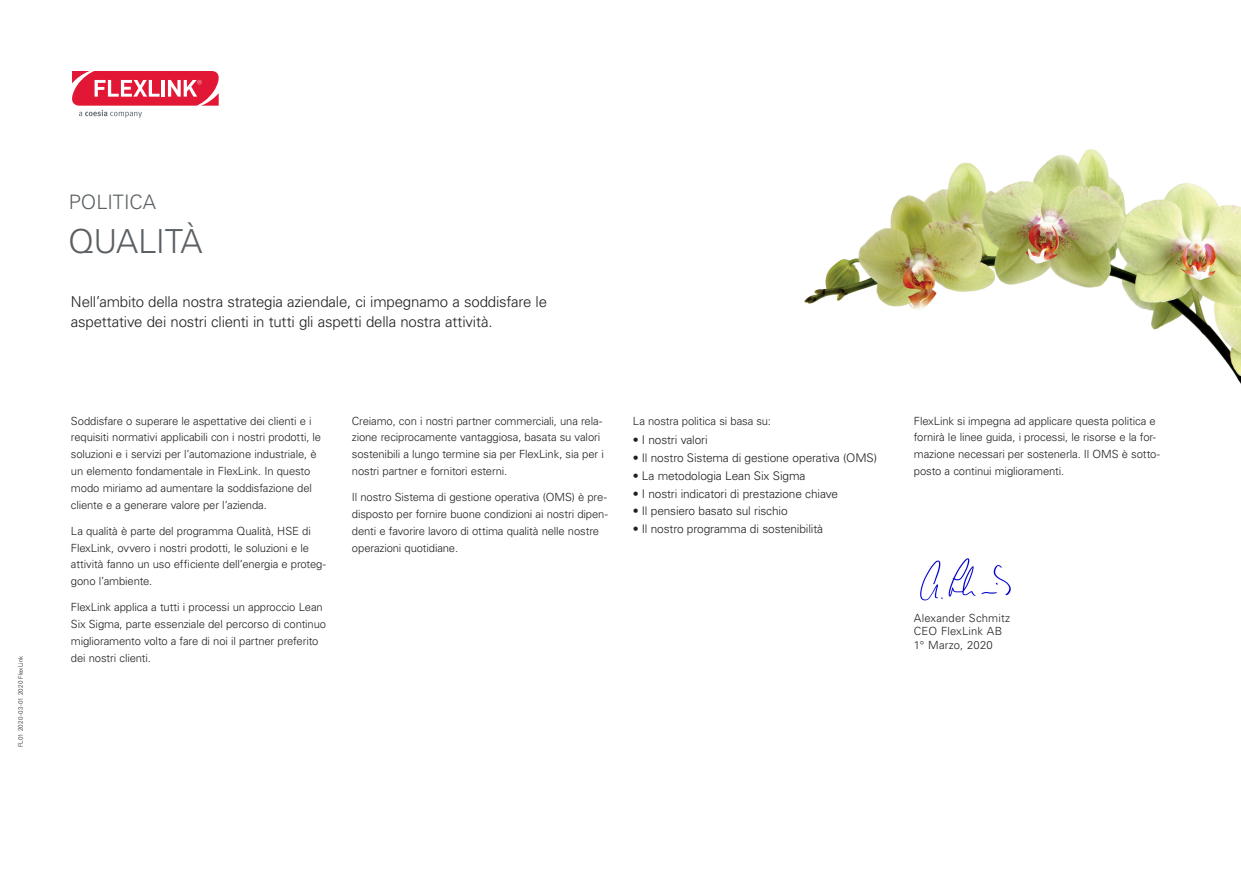
<style>
.page{position:relative;width:1241px;height:886px;background:#fff}
.page>*{position:absolute;margin:0;border:0;box-sizing:border-box;transform-origin:0 0}
.t1{font:300 33.12px "Univers LT Pro 45";letter-spacing:-.02em;color:#5b6064}
.t2{font:300 19.88px "Univers LT Pro 45";color:#5b6064}
.Ingress{font:300 15px/20.6px "Univers LT Pro 45";letter-spacing:-.015em;color:#231f20}
.t3{font:300 11.88px "Univers LT Pro 45";letter-spacing:-.01em;color:#231f20}
.Body_1{font:300 11.25px/16.9px "Univers LT Pro 45";letter-spacing:-.01em;color:#231f20}
.Caption_text{font:300 11.25px "Univers LT Pro 45";letter-spacing:.015em;color:#231f20}
.Body__above_bullet{font:300 11.25px "Univers LT Pro 45";letter-spacing:-.01em;color:#231f20}
.ID_No{font:300 6.25px "Univers LT Pro 45";letter-spacing:.02em;color:#231f20}
</style>
<div class="page">
<svg style="left:72px;top:71px;width:147px;height:47px"></svg>
<img style="left:804px;top:149px;width:436px;height:234px">
<img style="left:920px;top:558px;width:91px;height:43px">
<p class="ID_No" style="left:17px;top:747px;width:93px;rotate:-90deg">FL01 2020-03-01 2020 FlexLink</p>
<p class="t2" style="left:69px;top:190px;width:89px">POLITICA</p>
<p class="t1" style="left:68px;top:221px;width:136px">QUALITÀ</p>
<p class="Ingress" style="left:71px;top:291px;width:477px">Nell’ambito della nostra strategia aziendale, ci impegnamo a soddisfare le aspettative dei nostri clienti in tutti gli aspetti della nostra attività.</p>
<p class="Body_1" style="left:71px;top:412px;width:252px">Soddisfare o superare le aspettative dei clienti e i requisiti normativi applicabili con i nostri prodotti, le soluzioni e i servizi per l’automazione industriale, è un elemento fondamentale in FlexLink. In questo modo miriamo ad aumentare la soddisfazione del cliente e a generare valore per l’azienda.</p>
<p class="Body_1" style="left:71px;top:522px;width:256px">La qualità è parte del programma Qualità, HSE di FlexLink, ovvero i nostri prodotti, le soluzioni e le attività fanno un uso efficiente dell’energia e proteg&shy;gono l’ambiente.</p>
<p class="Body_1" style="left:71px;top:599px;width:256px">FlexLink applica a tutti i processi un approccio Lean Six Sigma, parte essenziale del percorso di continuo miglioramento volto a fare di noi il partner preferito dei nostri clienti.</p>
<p class="Body_1" style="left:352px;top:412px;width:253px">Creiamo, con i nostri partner commerciali, una rela&shy;zione reciprocamente vantaggiosa, basata su valori sostenibili a lungo termine sia per FlexLink, sia per i nostri partner e fornitori esterni.</p>
<p class="Body_1" style="left:352px;top:488px;width:257px">Il nostro Sistema di gestione operativa (OMS) è pre&shy;disposto per fornire buone condizioni ai nostri dipen&shy;denti e favorire lavoro di ottima qualità nelle nostre operazioni quotidiane.</p>
<p class="Body__above_bullet" style="left:632px;top:414px;width:139px">La nostra politica si basa su:</p>
<p class="t3" style="left:632px;top:433px;width:76px">• I nostri valori</p>
<p class="t3" style="left:632px;top:450px;width:246px">• Il nostro Sistema di gestione operativa (OMS)</p>
<p class="t3" style="left:632px;top:468px;width:174px">• La metodologia Lean Six Sigma</p>
<p class="t3" style="left:632px;top:486px;width:206px">• I nostri indicatori di prestazione chiave</p>
<p class="t3" style="left:632px;top:504px;width:156px">• Il pensiero basato sul rischio</p>
<p class="t3" style="left:632px;top:522px;width:192px">• Il nostro programma di sostenibilità</p>
<p class="Body_1" style="left:913px;top:412px;width:247px">FlexLink si impegna ad applicare questa politica e fornirà le linee guida, i processi, le risorse e la for&shy;mazione necessari per sostenerla. Il OMS è sotto&shy;posto a continui miglioramenti.</p>
<p class="Caption_text" style="left:913px;top:611px;width:98px">Alexander Schmitz</p>
<p class="Caption_text" style="left:913px;top:624px;width:90px">CEO FlexLink AB</p>
<p class="Caption_text" style="left:913px;top:638px;width:80px">1° Marzo, 2020</p>
</div>
